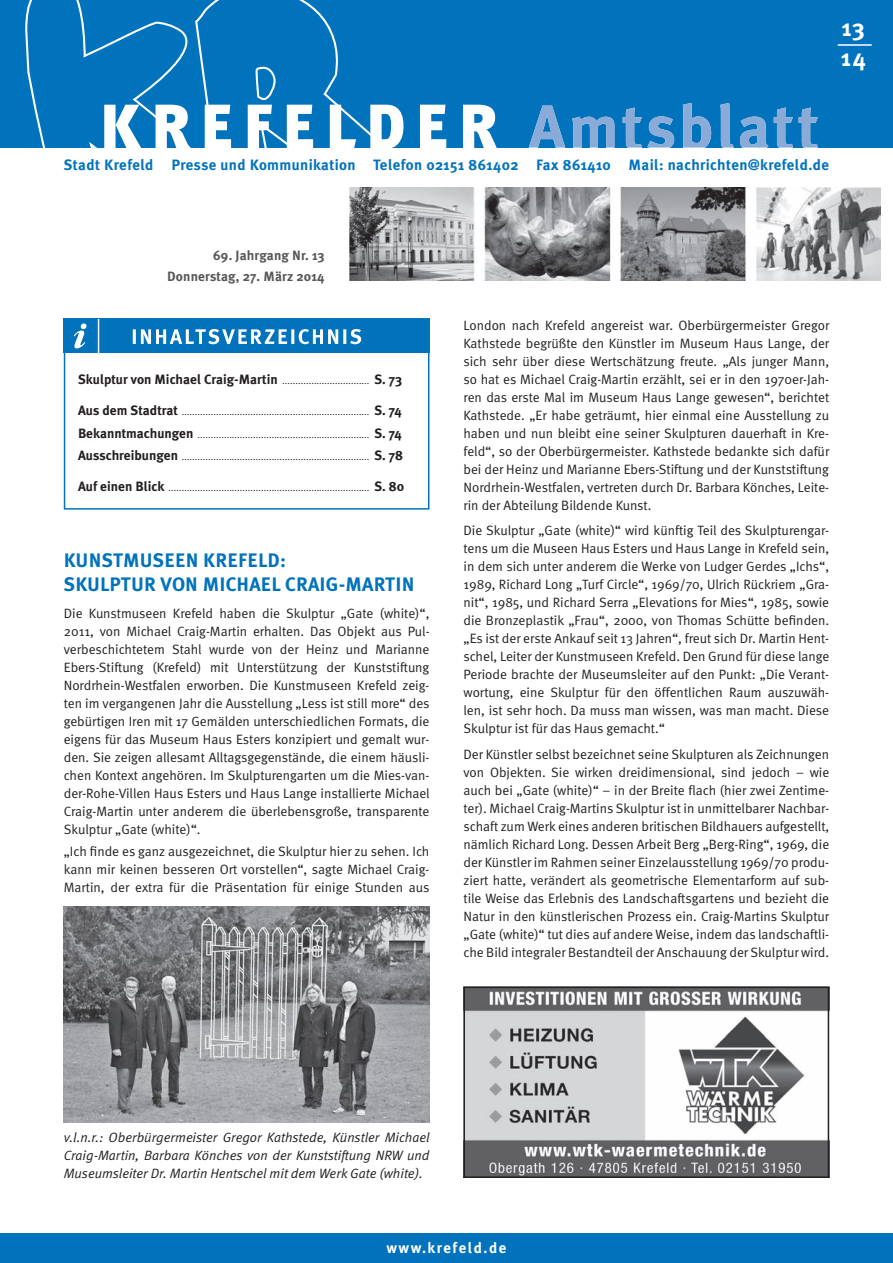
<style>
.page{position:relative;width:893px;height:1263px;background:#fff}
.page>*{position:absolute;margin:0;border:0;box-sizing:border-box;transform-origin:0 0}
.t1{font:700 24px/30px "Meta Plus";color:#fff}
.t2{font:700 19.5px/24px "Meta Plus";letter-spacing:.01em;color:#0073bc}
.t3{font:700 15px "Meta Plus";letter-spacing:.025em;color:#0073bc}
.t4{font:700 15px "Meta Plus";letter-spacing:.1em;color:#fff}
.t5{font:13.5px/18px "Meta Normal";color:#231f20;text-align:justify}
.t6{font:italic 13.5px/18px "Meta Normal";color:#231f20;text-align:justify}
.t7{font:700 13.5px "Meta Plus";color:#231f20}
.t8{font:700 13.5px/21px "Meta Plus";letter-spacing:.01em;color:#57585a;text-align:right}
.t9{font:9px "Meta Normal";color:#231f20}
.s1{font-family:"Meta Normal";font-weight:400;font-size:9px}
.s2{font-family:"Meta Plus";font-weight:700;font-size:13.5px}
</style>
<div class="page">
<div style="left:0;top:0;width:893px;height:147px;background:#0073bc"></div>
<svg style="left:24px;top:0;width:366px;height:148px"></svg>
<img style="left:349px;top:187px;width:531px;height:94px">
<svg style="left:104px;top:105px;width:393px;height:43px"></svg>
<svg style="left:528px;top:103px;width:290px;height:45px"></svg>
<div style="left:0;top:1233px;width:893px;height:30px;background:#0073bc"></div>
<hr style="left:838px;top:44px;width:34px;height:2px;background:#fff">
<img style="left:466px;top:989px;width:360px;height:186px">
<div style="left:463px;top:986px;width:366px;height:192px;border:2px solid #231f20"></div>
<div style="left:64px;top:319px;width:365px;height:191px;border:2px solid #0073bc"></div>
<div style="left:95px;top:319px;width:334px;height:34px;background:#0073bc"></div>
<div style="left:64px;top:319px;width:34px;height:34px;background:#0073bc"></div>
<svg style="left:74px;top:323px;width:13px;height:25px"></svg>
<svg style="left:133px;top:329px;width:228px;height:15px"></svg>
<hr style="left:98px;top:319px;width:1px;height:34px;background:#fff">
<img style="left:64px;top:906px;width:365px;height:217px">
<h1 class="t1" style="left:841px;top:14px;width:26px">13<br>14</h1>
<p class="t3" style="left:64px;top:159px;width:767px">Stadt Krefeld Presse und Kommunikation Telefon 02151 861402 Fax 861410 Mail: nachrichten@krefeld.de</p>
<p class="t8" style="left:167px;top:245px;width:159px">69. Jahrgang Nr. 13<br>Donnerstag, 27. März 2014</p>
<p class="t7" style="left:78px;top:374px;width:326px">Skulptur von Michael Craig-Martin <span class="s1">.................................</span> S. 73</p>
<p class="t9" style="left:78px;top:407px;width:325px"><span class="s2">Aus dem Stadtrat</span> ....................................................................... <span class="s2">S. 74</span></p>
<p class="t9" style="left:78px;top:429px;width:325px"><span class="s2">Bekanntmachungen</span> ................................................................. <span class="s2">S. 74</span></p>
<p class="t9" style="left:78px;top:451px;width:327px"><span class="s2">Ausschreibungen</span> ....................................................................... <span class="s2">S. 78</span></p>
<p class="t9" style="left:78px;top:483px;width:328px"><span class="s2">Auf einen Blick</span> ............................................................................ <span class="s2">S. 80</span></p>
<h2 class="t2" style="left:64px;top:550px;width:352px">KUNSTMUSEEN KREFELD:<br>SKULPTUR VON MICHAEL CRAIG-MARTIN</h2>
<p class="t5" style="left:64px;top:604px;width:367px">Die Kunstmuseen Krefeld haben die Skulptur „Gate (white)“, 2011, von Michael Craig-Martin erhalten. Das Objekt aus Pul&shy;verbeschichtetem Stahl wurde von der Heinz und Marianne Ebers-Stiftung (Krefeld) mit Unterstützung der Kunststiftung Nordrhein-Westfalen erworben. Die Kunstmuseen Krefeld zeig&shy;ten im vergangenen Jahr die Ausstellung „Less ist still more“ des gebürtigen Iren mit 17 Gemälden unterschiedlichen Formats, die eigens für das Museum Haus Esters konzipiert und gemalt wur&shy;den. Sie zeigen allesamt Alltagsgegenstände, die einem häusli&shy;chen Kontext angehören. Im Skulpturengarten um die Mies-van&shy;der-Rohe-Villen Haus Esters und Haus Lange installierte Michael Craig-Martin unter anderem die überlebensgroße, transparente Skulptur „Gate (white)“.</p>
<p class="t5" style="left:64px;top:842px;width:367px">„Ich finde es ganz ausgezeichnet, die Skulptur hier zu sehen. Ich kann mir keinen besseren Ort vorstellen“, sagte Michael Craig-Martin, der extra für die Präsentation für einige Stunden aus</p>
<p class="t5" style="left:463px;top:316px;width:367px">London nach Krefeld angereist war. Oberbürgermeister Gregor Kathstede begrüßte den Künstler im Museum Haus Lange, der sich sehr über diese Wertschätzung freute. „Als junger Mann, so hat es Michael Craig-Martin erzählt, sei er in den 1970er-Jah&shy;ren das erste Mal im Museum Haus Lange gewesen“, berichtet Kathstede. „Er habe geträumt, hier einmal eine Ausstellung zu haben und nun bleibt eine seiner Skulpturen dauerhaft in Kre&shy;feld“, so der Oberbürgermeister. Kathstede bedankte sich dafür bei der Heinz und Marianne Ebers-Stiftung und der Kunststiftung Nordrhein-Westfalen, vertreten durch Dr. Barbara Könches, Leite&shy;rin der Abteilung Bildende Kunst.</p>
<p class="t5" style="left:463px;top:521px;width:367px">Die Skulptur „Gate (white)“ wird künftig Teil des Skulpturengar&shy;tens um die Museen Haus Esters und Haus Lange in Krefeld sein, in dem sich unter anderem die Werke von Ludger Gerdes „Ichs“, 1989, Richard Long „Turf Circle“, 1969/70, Ulrich Rückriem „Gra&shy;nit“, 1985, und Richard Serra „Elevations for Mies“, 1985, sowie die Bronzeplastik „Frau“, 2000, von Thomas Schütte befinden. „Es ist der erste Ankauf seit 13 Jahren“, freut sich Dr. Martin Hent&shy;schel, Leiter der Kunstmuseen Krefeld. Den Grund für diese lange Periode brachte der Museumsleiter auf den Punkt: „Die Verant&shy;wortung, eine Skulptur für den öffentlichen Raum auszuwäh&shy;len, ist sehr hoch. Da muss man wissen, was man macht. Diese Skulptur ist für das Haus gemacht.“</p>
<p class="t5" style="left:463px;top:745px;width:367px">Der Künstler selbst bezeichnet seine Skulpturen als Zeichnungen von Objekten. Sie wirken dreidimensional, sind jedoch – wie auch bei „Gate (white)“ – in der Breite flach (hier zwei Zentime&shy;ter). Michael Craig-Martins Skulptur ist in unmittelbarer Nachbar&shy;schaft zum Werk eines anderen britischen Bildhauers aufgestellt, nämlich Richard Long. Dessen Arbeit Berg „Berg-Ring“, 1969, die der Künstler im Rahmen seiner Einzelausstellung 1969/70 produ&shy;ziert hatte, verändert als geometrische Elementarform auf sub&shy;tile Weise das Erlebnis des Landschaftsgartens und bezieht die Natur in den künstlerischen Prozess ein. Craig-Martins Skulptur „Gate (white)“ tut dies auf andere Weise, indem das landschaftli&shy;che Bild integraler Bestandteil der Anschauung der Skulptur wird.</p>
<p class="t6" style="left:64px;top:1128px;width:367px">v.l.n.r.: Oberbürgermeister Gregor Kathstede, Künstler Michael Craig-Martin, Barbara Könches von der Kunststiftung NRW und Museumsleiter Dr. Martin Hentschel mit dem Werk Gate (white).</p>
<p class="t4" style="left:386px;top:1242px;width:122px">www.krefeld.de</p>
</div>
